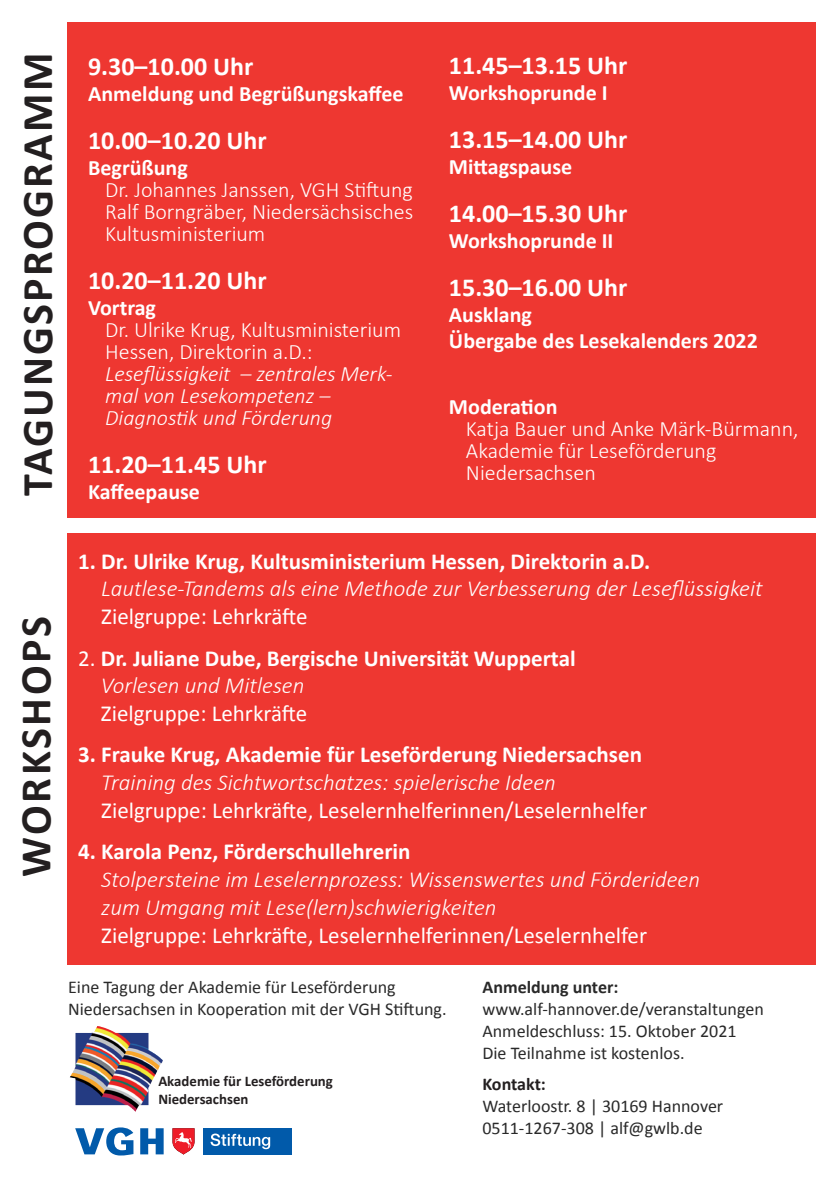
<style>
.page{position:relative;width:840px;height:1191px;background:#fff}
.page>*{position:absolute;margin:0;border:0;box-sizing:border-box;transform-origin:0 0}
.t1{font:700 44px "Calibri";letter-spacing:.05em;color:#231f20}
.t2{font:700 26px "Calibri";color:#fff}
.t3{font:italic 300 23px/28px "Calibri";color:#fff}
.t4{font:23px/27.6px "Calibri";color:#fff}
.t5{font:700 23px/27.6px "Calibri";color:#fff}
.t6{font:300 22px/22px "Calibri";color:#fff}
.t7{font:700 22px "Calibri";color:#fff}
.t8{font:italic 300 22px/22px "Calibri";color:#fff}
.t9{font:18px/22px "Calibri";color:#292929}
.t10{font:700 18px "Calibri";color:#292929}
.t11{font:700 18px "Calibri";letter-spacing:-.01em;color:#231f20}
.t12{font:700 14.8px "Calibri";color:#231f20}
.s1{font-weight:700;font-style:normal}
.s2{font-weight:400;font-style:normal}
.s3{font-weight:400}
.s4{font-weight:300;font-style:italic}
.s5{font-weight:700}
</style>
<div class="page">
<div style="left:67px;top:23px;width:747px;height:495px;background:#ee3731"></div>
<div style="left:203px;top:1128px;width:89px;height:26px;background:#015aaa"></div>
<svg style="left:75px;top:1127px;width:58px;height:28px"></svg>
<svg style="left:172px;top:1128px;width:22px;height:26px"></svg>
<svg style="left:140px;top:1128px;width:23px;height:26px"></svg>
<svg style="left:210px;top:1133px;width:60px;height:16px"></svg>
<div style="left:67px;top:533px;width:747px;height:431px;background:#ee3731"></div>
<img style="left:70px;top:1028px;width:93px;height:83px">
<p class="t1" style="left:6px;top:496px;width:445px;rotate:-90deg">TAGUNGSPROGRAMM</p>
<p class="t2" style="left:88px;top:47px;width:167px">9.30–10.00 Uhr</p>
<p class="t7" style="left:88px;top:78px;width:317px">Anmeldung und Begrüßungskaffee</p>
<p class="t2" style="left:88px;top:121px;width:180px">10.00–10.20 Uhr</p>
<p class="t7" style="left:88px;top:152px;width:101px">Begrüßung</p>
<p class="t6" style="left:105px;top:178px;width:309px">Dr. Johannes Janssen, VGH Stiftung</p>
<p class="t6" style="left:105px;top:200px;width:309px">Ralf Borngräber, Niedersächsisches<br>Kultusministerium</p>
<p class="t2" style="left:88px;top:261px;width:180px">10.20–11.20 Uhr</p>
<p class="t7" style="left:88px;top:292px;width:69px">Vortrag</p>
<p class="t6" style="left:105px;top:318px;width:297px">Dr. Ulrike Krug, Kultusministerium<br>Hessen, Direktorin a.D.:</p>
<p class="t8" style="left:105px;top:362px;width:289px">Leseflüssigkeit – zentrales Merk&shy;mal von Lesekompetenz –<br>Diagnostik und Förderung</p>
<p class="t2" style="left:88px;top:445px;width:180px">11.20–11.45 Uhr</p>
<p class="t7" style="left:88px;top:476px;width:113px">Kaffeepause</p>
<p class="t2" style="left:448px;top:47px;width:180px">11.45–13.15 Uhr</p>
<p class="t7" style="left:448px;top:77px;width:160px">Workshoprunde I</p>
<p class="t2" style="left:448px;top:121px;width:180px">13.15–14.00 Uhr</p>
<p class="t7" style="left:448px;top:151px;width:125px">Mittagspause</p>
<p class="t2" style="left:448px;top:195px;width:180px">14.00–15.30 Uhr</p>
<p class="t7" style="left:448px;top:225px;width:166px">Workshoprunde II</p>
<p class="t2" style="left:448px;top:269px;width:180px">15.30–16.00 Uhr</p>
<p class="t7" style="left:448px;top:299px;width:85px">Ausklang</p>
<p class="t7" style="left:448px;top:325px;width:310px">Übergabe des Lesekalenders 2022</p>
<p class="t7" style="left:448px;top:391px;width:110px">Moderation</p>
<p class="t6" style="left:465px;top:418px;width:334px">Katja Bauer und Anke Märk-Bürmann,</p>
<p class="t6" style="left:465px;top:440px;width:252px">Akademie für Leseförderung<br>Niedersachsen</p>
<p class="t1" style="left:5px;top:877px;width:262px;rotate:-90deg">WORKSHOPS</p>
<p class="t3" style="left:101px;top:547px;width:662px;text-indent:-23px"><span class="s1">1. Dr. Ulrike Krug, Kultusministerium Hessen, Direktorin a.D.<br></span>Lautlese-Tandems als eine Methode zur Verbesserung der Leseflüssigkeit<br><span class="s2">Zielgruppe: Lehrkräfte</span></p>
<p class="t5" style="left:101px;top:643px;width:476px;text-indent:-23px"><span class="s3">2.</span> Dr. Juliane Dube, Bergische Universität Wuppertal<br><span class="s4">Vorlesen und Mitlesen<br></span><span class="s3">Zielgruppe: Lehrkräfte</span></p>
<p class="t4" style="left:101px;top:740px;width:547px;text-indent:-23px"><span class="s5">3. Frauke Krug, Akademie für Leseförderung Niedersachsen<br></span><span class="s4">Training des Sichtwortschatzes: spielerische Ideen<br></span>Zielgruppe: Lehrkräfte, Leselernhelferinnen/Leselernhelfer</p>
<p class="t3" style="left:101px;top:837px;width:600px;text-indent:-23px"><span class="s1">4. Karola Penz, Förderschullehrerin<br></span>Stolpersteine im Leselernprozess: Wissenswertes und Förderideen zum Umgang mit Lese(lern)schwierigkeiten<br><span class="s2">Zielgruppe: Lehrkräfte, Leselernhelferinnen/Leselernhelfer</span></p>
<p class="t9" style="left:68px;top:975px;width:380px">Eine Tagung der Akademie für Leseförderung<br>Niedersachsen in Kooperation mit der VGH Stiftung.</p>
<p class="t12" style="left:158px;top:1071px;width:176px">Akademie für Leseförderung</p>
<p class="t12" style="left:158px;top:1088px;width:92px">Niedersachsen</p>
<p class="t10" style="left:482px;top:974px;width:137px">Anmeldung unter:</p>
<p class="t9" style="left:482px;top:997px;width:283px">www.alf-hannover.de/veranstaltungen</p>
<p class="t9" style="left:482px;top:1019px;width:255px">Anmeldeschluss: 15. Oktober 2021</p>
<p class="t9" style="left:482px;top:1041px;width:203px">Die Teilnahme ist kostenlos.</p>
<p class="t11" style="left:482px;top:1071px;width:65px">Kontakt:</p>
<p class="t9" style="left:482px;top:1094px;width:242px">Waterloostr. 8 | 30169 Hannover</p>
<p class="t9" style="left:482px;top:1116px;width:222px">0511-1267-308 | alf@gwlb.de</p>
</div>
